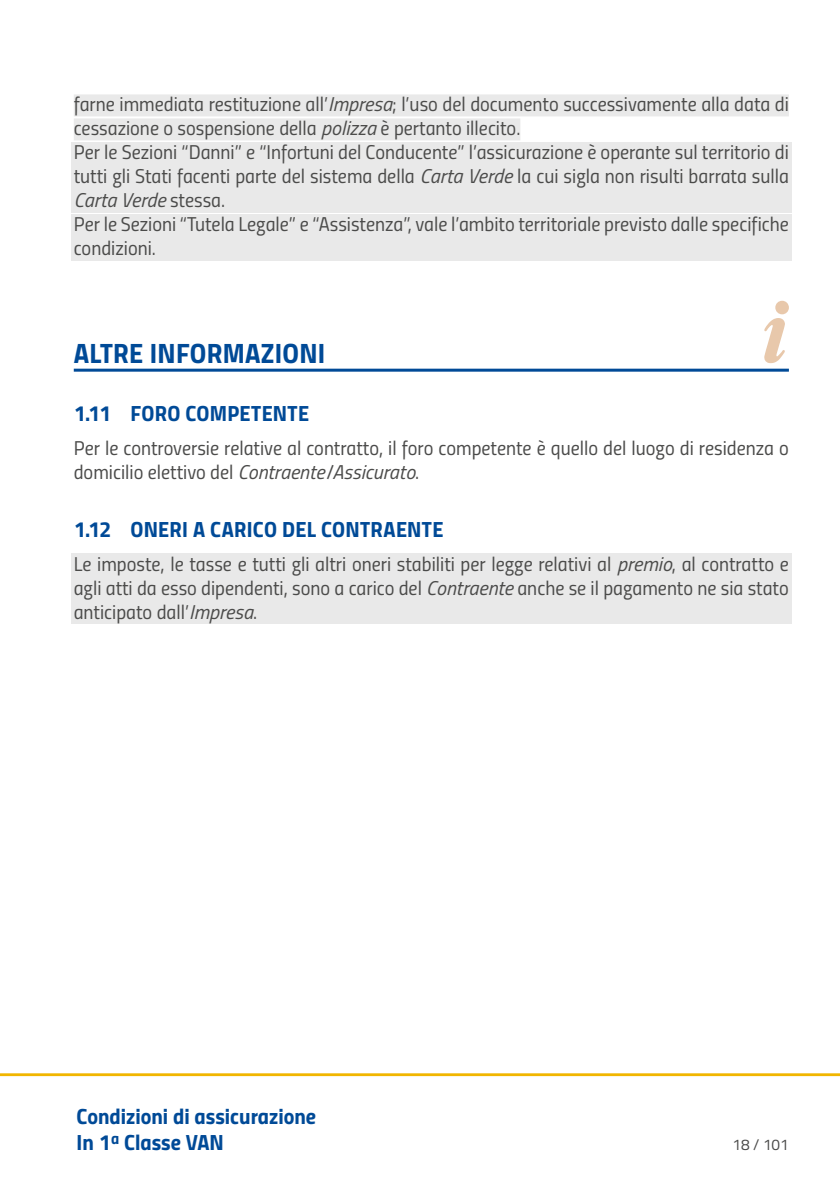
<style>
.page{position:relative;width:840px;height:1191px;background:#fff}
.page>*{position:absolute;margin:0;border:0;box-sizing:border-box;transform-origin:0 0}
.t1{font:28px "Titillium Bold Upright";letter-spacing:.01em;color:#004a97}
.t2{font:22px/26px "Titillium Bold Upright";color:#004a97}
.t3{font:20px/24px "Titillium Regular Upright";color:#4b4b4a}
.t4{font:italic 20px "Titillium";color:#4b4b4a}
.t5{font:15.4px "Titillium";color:#4b4b4a}
.s1{font-family:"Titillium";font-style:italic}
.s2{font-family:"Titillium Regular Upright";font-style:normal}
</style>
<div class="page">
<hr style="left:0;top:1073px;width:839px;height:3px;background:#f1b600">
<div style="left:74px;top:94px;width:714px;height:22px;background:#e9e9e9"></div>
<div style="left:74px;top:118px;width:446px;height:22px;background:#e9e9e9"></div>
<div style="left:71px;top:143px;width:720px;height:70px;background:#e9e9e9"></div>
<div style="left:71px;top:215px;width:720px;height:46px;background:#e9e9e9"></div>
<hr style="left:74px;top:369px;width:714px;height:3px;background:#004a97">
<div style="left:71px;top:554px;width:720px;height:70px;background:#e9e9e9"></div>
<div style="left:616px;top:553px;width:55px;height:22px;background:#e9e9e9"></div>
<svg style="left:764px;top:318px;width:20px;height:45px"></svg>
<div style="left:774px;top:301px;width:14px;height:13px;background:#e8c8ab;border-radius:50%"></div>
<p class="t3" style="left:74px;top:91px;width:716px">farne immediata restituzione all’<span class="s1">Impresa</span>; l’uso del documento successivamente alla data di cessazione o sospensione della <span class="s1">polizza</span> è pertanto illecito.<br>Per le Sezioni “Danni” e “Infortuni del Conducente” l’assicurazione è operante sul territorio di tutti gli Stati facenti parte del sistema della <span class="s1">Carta Verde</span> la cui sigla non risulti barrata sulla</p>
<p class="t4" style="left:74px;top:186px;width:153px">Carta Verde <span class="s2">stessa.</span></p>
<p class="t3" style="left:74px;top:211px;width:716px">Per le Sezioni “Tutela Legale” e “Assistenza”, vale l’ambito territoriale previsto dalle specifiche condizioni.</p>
<h1 class="t1" style="left:74px;top:331px;width:253px">ALTRE INFORMAZIONI</h1>
<p class="t2" style="left:74px;top:399px;width:237px">1.11 FORO COMPETENTE</p>
<p class="t3" style="left:74px;top:435px;width:716px">Per le controversie relative al contratto, il foro competente è quello del luogo di residenza o domicilio elettivo del <span class="s1">Contraente</span>/<span class="s1">Assicurato</span>.</p>
<p class="t2" style="left:74px;top:515px;width:371px">1.12 ONERI A CARICO DEL CONTRAENTE</p>
<p class="t3" style="left:74px;top:550px;width:716px;text-align:justify">Le imposte, le tasse e tutti gli altri oneri stabiliti per legge relativi al <span class="s1">premio</span>, al contratto e agli atti da esso dipendenti, sono a carico del <span class="s1">Contraente</span> anche se il pagamento ne sia stato anticipato dall’<span class="s1">Impresa</span>.</p>
<p class="t2" style="left:77px;top:1102px;width:241px">Condizioni di assicurazione<br>In 1<sup>a</sup> Classe VAN</p>
<p class="t5" style="left:732px;top:1133px;width:58px">18 / 101</p>
</div>
